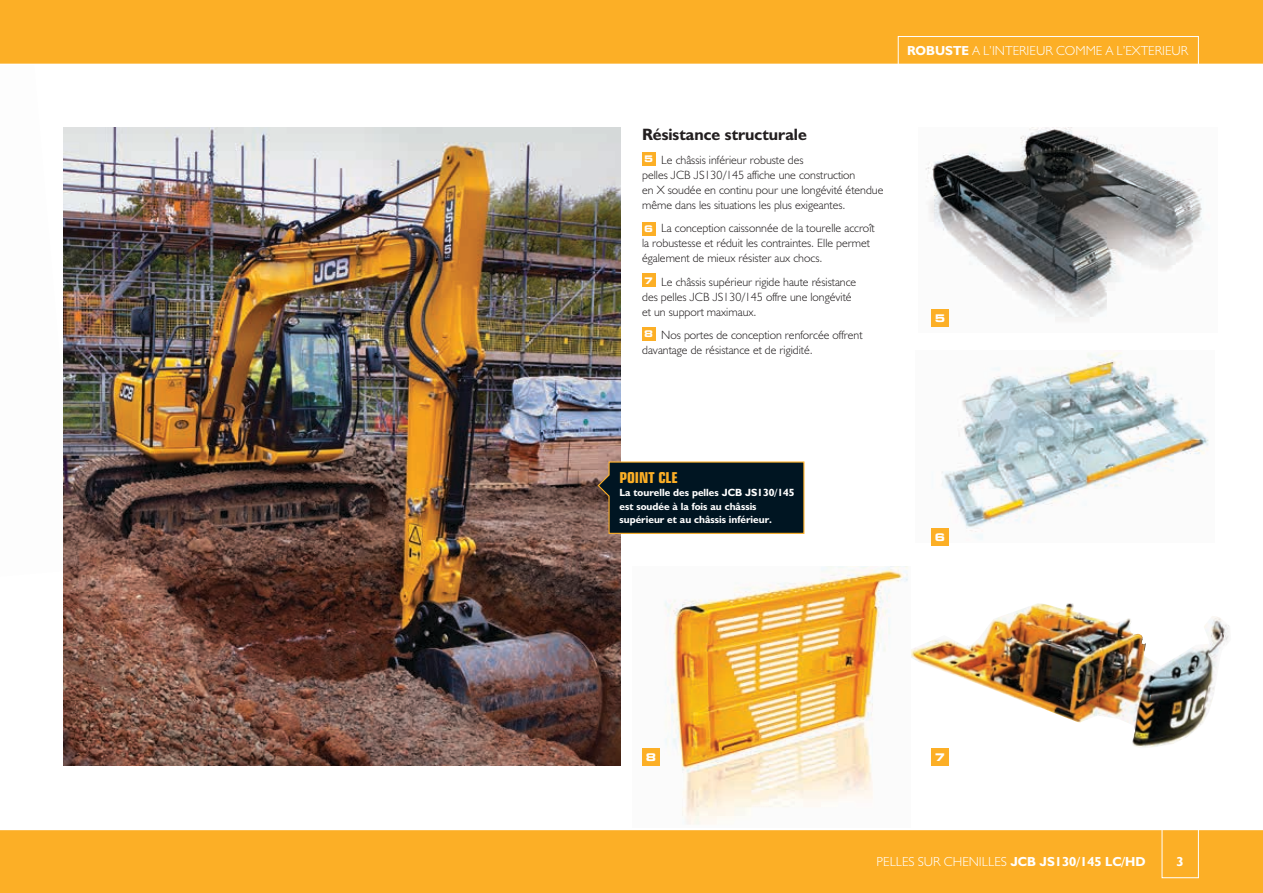
<style>
.page{position:relative;width:1263px;height:893px;background:#fff}
.page>*{position:absolute;margin:0;border:0;box-sizing:border-box;transform-origin:0 0}
.t1{font:16.5px "JCB Bold";color:#231f20}
.t2{font:700 condensed 15px "Square 721 BT";color:#fcaf26}
.t3{font:13.2px "JCB Light";color:#fff}
.t4{font:13.2px "JCB Bold";color:#fff}
.t5{font:12px/15px "JCB Light";color:#231f20}
.t6{font:10.5px/13.5px "JCB Bold";color:#fff}
.t7{font:700 expanded 10.5px "Square 721 BT";color:#fff}
.s1{font-family:"JCB Bold"}
.s2{font-family:"Square 721 BT";font-weight:700;font-stretch:expanded;font-size:9.15px;color:#fff}
</style>
<div class="page">
<img style="left:63px;top:127px;width:15px;height:450px">
<img style="left:925px;top:127px;width:279px;height:200px">
<img style="left:64px;top:128px;width:557px;height:637px">
<img style="left:931px;top:352px;width:278px;height:190px">
<div style="left:0;top:829px;width:1263px;height:64px;background:#fcaf26"></div>
<img style="left:911px;top:603px;width:318px;height:144px">
<div style="left:931px;top:748px;width:17px;height:17px;background:#fcaf26"></div>
<div style="left:931px;top:309px;width:17px;height:17px;background:#fcaf26"></div>
<div style="left:931px;top:529px;width:17px;height:17px;background:#fcaf26"></div>
<div style="left:642px;top:152px;width:13px;height:14px;background:#fcaf26"></div>
<div style="left:642px;top:222px;width:13px;height:13px;background:#fcaf26"></div>
<div style="left:642px;top:274px;width:13px;height:13px;background:#fcaf26"></div>
<div style="left:642px;top:327px;width:13px;height:13px;background:#fcaf26"></div>
<div style="left:1162px;top:819px;width:37px;height:59px;border:1px solid #fff"></div>
<svg style="left:597px;top:461px;width:208px;height:73px;background:#132127"></svg>
<img style="left:642px;top:567px;width:266px;height:258px">
<div style="left:642px;top:748px;width:17px;height:17px;background:#fcaf26"></div>
<div style="left:0;top:0;width:1263px;height:64px;background:#fcaf26"></div>
<hr style="left:0;top:829px;width:1263px;height:1px;background:#fff">
<div style="left:898px;top:36px;width:301px;height:35px;border:1px solid #fff"></div>
<p class="t3" style="left:907px;top:43px;width:283px"><span class="s1">ROBUSTE</span> A L’INTERIEUR COMME A L’EXTERIEUR</p>
<h1 class="t1" style="left:642px;top:124px;width:166px">Résistance structurale</h1>
<p class="t5" style="left:642px;top:152px;width:243px"><span class="s2">5</span> Le châssis inférieur robuste des<br>pelles JCB JS130/145 affiche une construction<br>en X soudée en continu pour une longévité étendue même dans les situations les plus exigeantes.</p>
<p class="t5" style="left:642px;top:220px;width:234px"><span class="s2">6</span> La conception caissonnée de la tourelle accroît la robustesse et réduit les contraintes. Elle permet également de mieux résister aux chocs.</p>
<p class="t5" style="left:642px;top:274px;width:216px"><sup>7</sup> Le châssis supérieur rigide haute résistance des pelles JCB JS130/145 offre une longévité et un support maximaux.</p>
<p class="t5" style="left:642px;top:327px;width:222px"><sup>8</sup> Nos portes de conception renforcée offrent davantage de résistance et de rigidité.</p>
<p class="t7" style="left:935px;top:312px;width:12px">5</p>
<p class="t2" style="left:619px;top:468px;width:60px">POINT CLE</p>
<p class="t6" style="left:619px;top:486px;width:177px">La tourelle des pelles JCB JS130/145 est soudée à la fois au châssis supérieur et au châssis inférieur.</p>
<p class="t7" style="left:935px;top:531px;width:12px">6</p>
<p class="t7" style="left:646px;top:751px;width:12px">8</p>
<p class="t7" style="left:935px;top:751px;width:12px">7</p>
<p class="t3" style="left:877px;top:853px;width:270px">PELLES SUR CHENILLES <span class="s1">JCB JS130/145 LC/HD</span></p>
<p class="t4" style="left:1176px;top:853px;width:9px">3</p>
</div>
